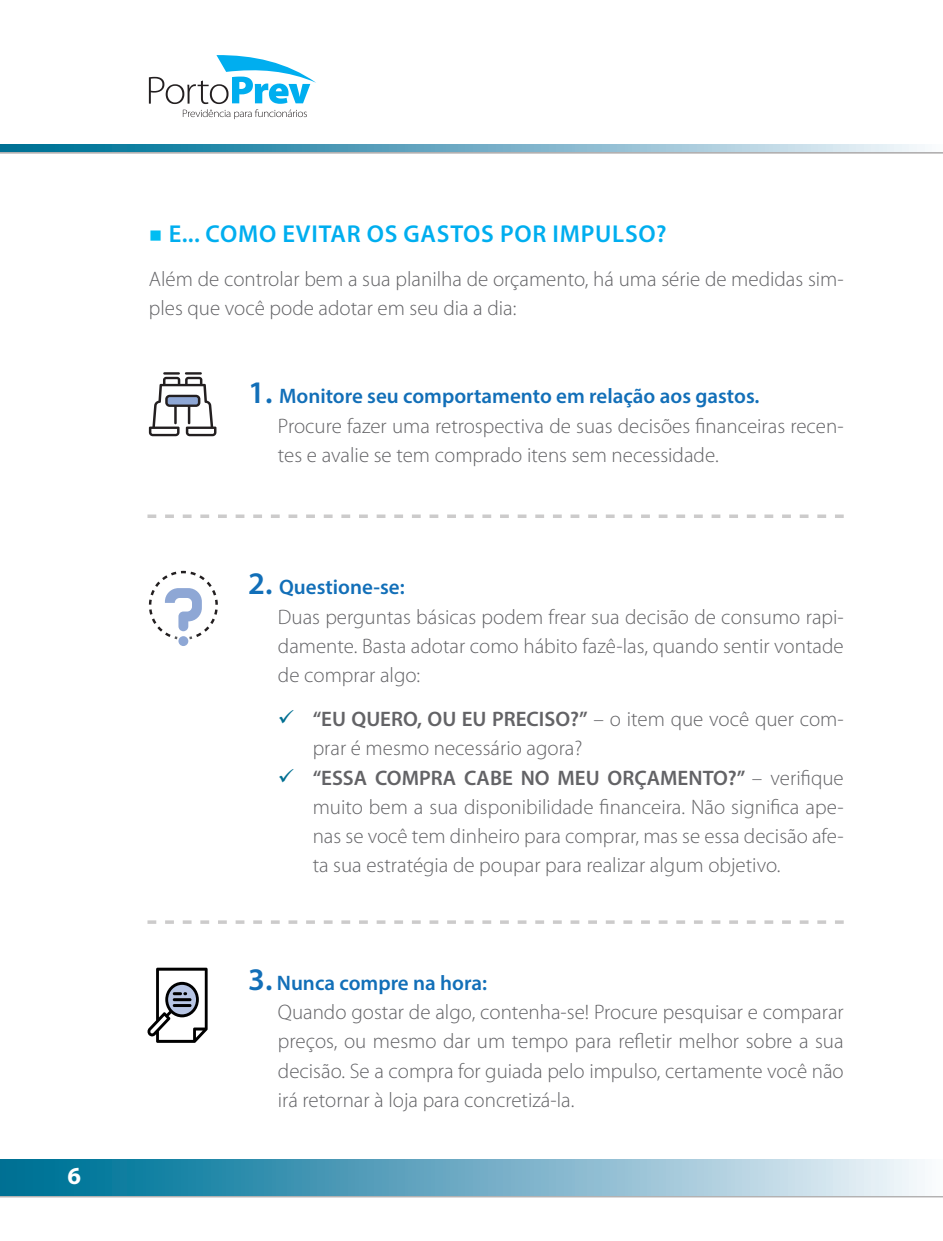
<style>
.page{position:relative;width:943px;height:1241px;background:#fff}
.page>*{position:absolute;margin:0;border:0;box-sizing:border-box;transform-origin:0 0}
.t1{font:600 24.5px "Myriad Pro";letter-spacing:.03em;color:#00aeef}
.t2{font:700 24.5px "Myriad Pro";color:#fff}
.texto_corrido{font:300 21px/29.2px "Myriad Pro";color:#636366}
.texto_corrido-2{font:600 21px "Myriad Pro";color:#126fb8}
.s1{font-size:31.5px}
.s2{font-weight:600}
</style>
<div class="page">
<div style="left:0;top:1160px;width:943px;height:37px;background:#231f20;opacity:.35"></div>
<div style="left:0;top:1159px;width:943px;height:35px;background:linear-gradient(to right,#006991,#f4f4fb)"></div>
<div style="left:0;top:146px;width:943px;height:8px;background:#231f20;opacity:.35"></div>
<svg style="left:0;top:144px;width:943px;height:7px"></svg>
<svg style="left:149px;top:55px;width:167px;height:64px"></svg>
<svg style="left:149px;top:372px;width:67px;height:64px"></svg>
<div style="left:178px;top:636px;width:10px;height:10px;background:#8ea7d5;border-radius:50%"></div>
<svg style="left:149px;top:570px;width:69px;height:69px"></svg>
<svg style="left:147px;top:967px;width:61px;height:75px"></svg>
<svg style="left:147px;top:514px;width:696px;height:4px"></svg>
<svg style="left:147px;top:920px;width:696px;height:3px"></svg>
<p class="t2" style="left:68px;top:1159px;width:15px">6</p>
<p class="t1" style="left:169px;top:218px;width:499px">E... COMO EVITAR OS GASTOS POR IMPULSO?</p>
<p class="texto_corrido" style="left:149px;top:264px;width:696px">Além de controlar bem a sua planilha de orçamento, há uma série de medidas sim&shy;ples que você pode adotar em seu dia a dia:</p>
<p class="texto_corrido-2" style="left:248px;top:383px;width:513px"><span class="s1">1.</span> Monitore seu comportamento em relação aos gastos.</p>
<p class="texto_corrido" style="left:278px;top:411px;width:567px">Procure fazer uma retrospectiva de suas decisões financeiras recen&shy;tes e avalie se tem comprado itens sem necessidade.</p>
<p class="texto_corrido-2" style="left:248px;top:574px;width:158px"><span class="s1">2.</span> Questione-se:</p>
<p class="texto_corrido" style="left:278px;top:601px;width:567px;text-align:justify">Duas perguntas básicas podem frear sua decisão de consumo rapi&shy;damente. Basta adotar como hábito fazê-las, quando sentir vontade de comprar algo:</p>
<p class="texto_corrido" style="left:313px;top:704px;width:532px"><span class="s2">“EU QUERO, OU EU PRECISO?”</span> – o item que você quer com&shy;prar é mesmo necessário agora?</p>
<p class="texto_corrido" style="left:313px;top:762px;width:532px;text-align:justify"><span class="s2">“ESSA COMPRA CABE NO MEU ORÇAMENTO?”</span> – verifique muito bem a sua disponibilidade financeira. Não significa ape&shy;nas se você tem dinheiro para comprar, mas se essa decisão afe&shy;ta sua estratégia de poupar para realizar algum objetivo.</p>
<p class="texto_corrido-2" style="left:248px;top:969px;width:240px"><span class="s1">3.</span> Nunca compre na hora:</p>
<p class="texto_corrido" style="left:278px;top:997px;width:567px;text-align:justify">Quando gostar de algo, contenha-se! Procure pesquisar e comparar preços, ou mesmo dar um tempo para refletir melhor sobre a sua decisão. Se a compra for guiada pelo impulso, certamente você não irá retornar à loja para concretizá-la.</p>
</div>
